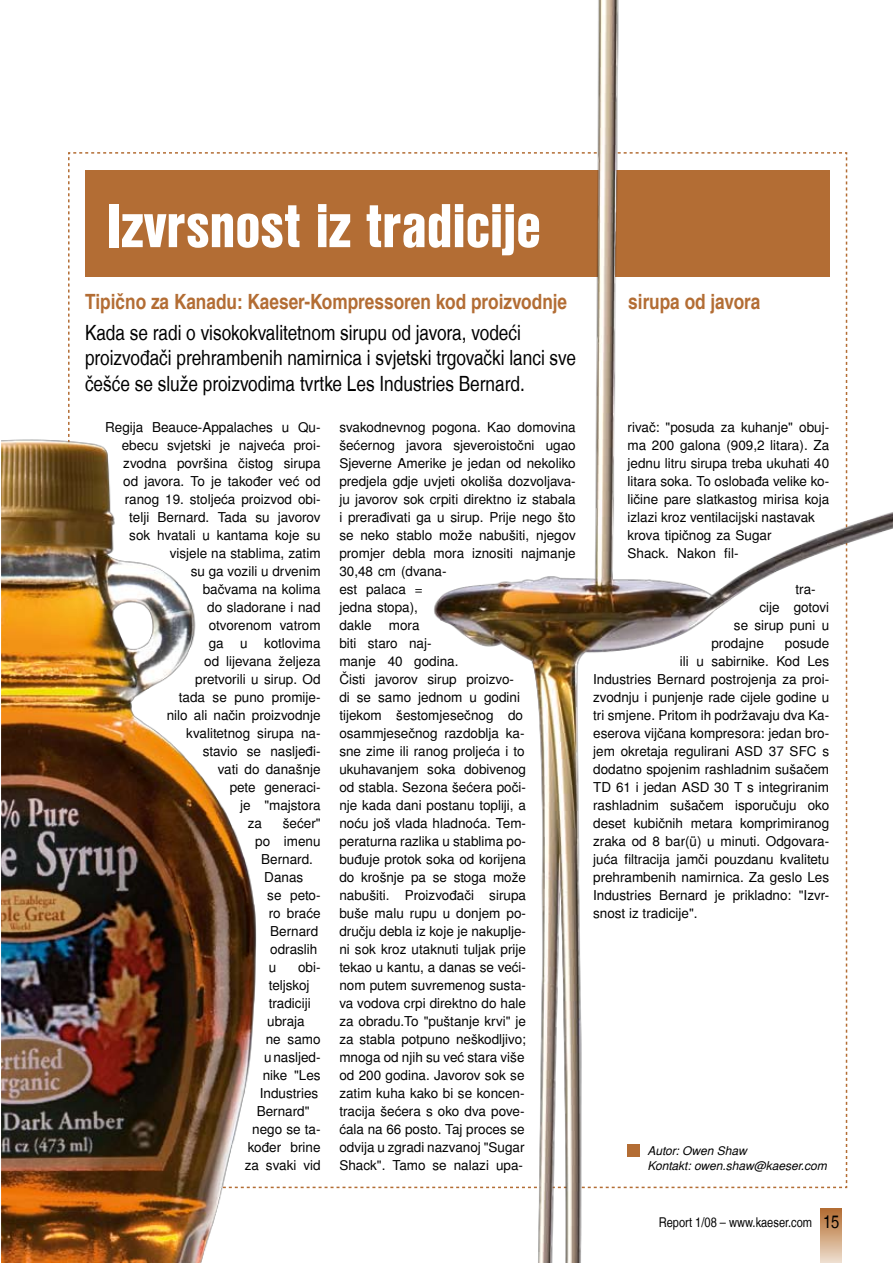
<style>
.page{position:relative;width:893px;height:1263px;background:#fff}
.page>*{position:absolute;margin:0;border:0;box-sizing:border-box;transform-origin:0 0}
.t1{font:60px "Nimbus San L Bla Con";color:#fff}
.t2{font:21px/25.5px "Nimbus San L Reg Con";color:#000}
.t3{font:21px "Nimbus San L Bol Con";color:#b36d34}
.t4{font:13.5px/18px "Nimbus San L";color:#000}
.t5{font:13.5px "Nimbus San L Reg Con";color:#000}
.t6{font:italic 12px/15px "Nimbus San L";color:#000}
.s1{font-size:18px}
</style>
<div class="page">
<div style="left:85px;top:170px;width:744px;height:107px;background:#b36d34"></div>
<img style="left:240px;top:0;width:653px;height:1263px">
<div style="left:627px;top:1144px;width:13px;height:13px;background:#b36d34"></div>
<img style="left:1px;top:412px;width:283px;height:851px">
<h1 class="t1" style="left:106px;top:180px;width:436px">Izvrsnost iz tradicije</h1>
<h2 class="t3" style="left:85px;top:288px;width:484px">Tipično za Kanadu: Kaeser-Kompressoren kod proizvodnje</h2>
<h2 class="t3" style="left:628px;top:288px;width:134px">sirupa od javora</h2>
<h2 class="t2" style="left:85px;top:320px;width:493px">Kada se radi o visokokvalitetnom sirupu od javora, vodeći proizvođači prehrambenih namirnica i svjetski trgovački lanci sve češće se služe proizvodima tvrtke Les Industries Bernard.</h2>
<p class="t4" style="left:339px;top:419px;width:238px">svakodnevnog pogona. Kao domovina šećernog javora sjeveroistočni ugao<br>Sjeverne Amerike je jedan od nekoliko predjela gdje uvjeti okoliša dozvoljava&shy;ju javorov sok crpiti direktno iz stabala i prerađivati ga u sirup. Prije nego što se neko stablo može nabušiti, njegov promjer debla mora iznositi najmanje<br>30,48 cm (dvana-<br>est palaca =<br>jedna stopa),<br>dakle</p>
<p class="t4" style="left:105px;top:419px;width:217px">Regija Beauce-Appalaches u Qu-</p>
<p class="t4" style="left:122px;top:437px;width:200px">ebecu svjetski je najveća proi-</p>
<p class="t4" style="left:123px;top:455px;width:199px">zvodna površina čistog sirupa</p>
<p class="t4" style="left:123px;top:473px;width:199px">od javora. To je također već od</p>
<p class="t4" style="left:125px;top:491px;width:197px">ranog 19. stoljeća proizvod obi-</p>
<p class="t4" style="left:129px;top:509px;width:193px">telji Bernard. Tada su javorov</p>
<p class="t4" style="left:129px;top:527px;width:193px">sok hvatali u kantama koje su</p>
<p class="t4" style="left:170px;top:545px;width:152px">visjele na stablima, zatim</p>
<p class="t4" style="left:191px;top:563px;width:131px">su ga vozili u drvenim</p>
<p class="t4" style="left:203px;top:581px;width:119px">bačvama na kolima</p>
<p class="t4" style="left:207px;top:599px;width:115px">do sladorane i nad</p>
<p class="t4" style="left:209px;top:617px;width:113px">otvorenom vatrom</p>
<p class="t4" style="left:209px;top:635px;width:113px">ga u kotlovima</p>
<p class="t4" style="left:204px;top:653px;width:118px">od lijevana željeza</p>
<p class="t4" style="left:195px;top:671px;width:127px">pretvorili u sirup. Od</p>
<p class="t4" style="left:179px;top:689px;width:143px">tada se puno promije-</p>
<p class="t4" style="left:167px;top:707px;width:155px">nilo ali način proizvodnje</p>
<p class="t4" style="left:186px;top:725px;width:136px">kvalitetnog sirupa na-</p>
<p class="t4" style="left:203px;top:743px;width:119px">stavio se nasljeđi-</p>
<p class="t4" style="left:218px;top:761px;width:104px">vati do današnje</p>
<p class="t4" style="left:230px;top:778px;width:92px">pete generaci-</p>
<p class="t4" style="left:240px;top:796px;width:82px">je "majstora</p>
<p class="t4" style="left:248px;top:814px;width:16px">za</p>
<p class="t4" style="left:283px;top:814px;width:39px">šećer"</p>
<p class="t4" style="left:255px;top:832px;width:67px">po imenu</p>
<p class="t4" style="left:261px;top:850px;width:53px">Bernard.</p>
<p class="t4" style="left:264px;top:868px;width:41px">Danas</p>
<p class="t4" style="left:267px;top:886px;width:55px">se peto-</p>
<p class="t4" style="left:269px;top:904px;width:53px">ro braće</p>
<p class="t4" style="left:270px;top:922px;width:50px">Bernard</p>
<p class="t4" style="left:270px;top:940px;width:49px">odraslih</p>
<p class="t4" style="left:269px;top:958px;width:9px">u</p>
<p class="t4" style="left:298px;top:958px;width:24px">obi-</p>
<p class="t4" style="left:269px;top:976px;width:42px">teljskoj</p>
<p class="t4" style="left:269px;top:994px;width:43px">tradiciji</p>
<p class="t4" style="left:267px;top:1012px;width:39px">ubraja</p>
<p class="t4" style="left:266px;top:1030px;width:56px">ne samo</p>
<p class="t4" style="left:264px;top:1048px;width:58px">u nasljed-</p>
<p class="t4" style="left:263px;top:1066px;width:59px">nike "Les</p>
<p class="t4" style="left:260px;top:1084px;width:60px">Industries</p>
<p class="t4" style="left:257px;top:1102px;width:54px">Bernard"</p>
<p class="t4" style="left:252px;top:1120px;width:70px">nego se ta-</p>
<p class="t4" style="left:248px;top:1138px;width:74px">kođer brine</p>
<p class="t4" style="left:245px;top:1156px;width:77px">za svaki vid</p>
<p class="t4" style="left:339px;top:617px;width:188px;text-indent:50px">mora<br>biti staro naj-<br>manje 40 godina.<br>Čisti javorov sirup proizvo&shy;di se samo jednom u godini tijekom šestomjesečnog do osammjesečnog razdoblja ka&shy;sne zime ili ranog proljeća i to ukuhavanjem soka dobivenog od stabla. Sezona šećera poči&shy;nje kada dani postanu topliji, a noću još vlada hladnoća. Tem&shy;peraturna razlika u stablima po&shy;buđuje protok soka od korijena do krošnje pa se stoga može nabušiti. Proizvođači sirupa buše malu rupu u donjem po&shy;dručju debla iz koje je nakuplje&shy;ni sok kroz utaknuti tuljak prije tekao u kantu, a danas se veći&shy;nom putem suvremenog susta&shy;va vodova crpi direktno do hale za obradu.To "puštanje krvi" je za stabla potpuno neškodljivo; mnoga od njih su već stara više od 200 godina. Javorov sok se zatim kuha kako bi se koncen&shy;tracija šećera s oko dva pove&shy;ćala na 66 posto. Taj proces se odvija u zgradi nazvanoj "Sugar<br>Shack". Tamo se nalazi upa-</p>
<p class="t4" style="left:627px;top:418px;width:203px">rivač: "posuda za kuhanje" obuj&shy;ma 200 galona (909,2 litara). Za jednu litru sirupa treba ukuhati 40 litara soka. To oslobađa velike ko&shy;ličine pare slatkastog mirisa koja izlazi kroz ventilacijski nastavak krova tipičnog za Sugar<br>Shack. Nakon fil-</p>
<p class="t4" style="left:795px;top:580px;width:22px">tra-</p>
<p class="t4" style="left:759px;top:598px;width:71px">cije gotovi</p>
<p class="t4" style="left:734px;top:616px;width:97px">se sirup puni u</p>
<p class="t4" style="left:711px;top:634px;width:54px">prodajne</p>
<p class="t4" style="left:785px;top:634px;width:46px">posude</p>
<p class="t4" style="left:680px;top:652px;width:151px">ili u sabirnike. Kod Les</p>
<p class="t4" style="left:593px;top:670px;width:237px">Industries Bernard postrojenja za proi-</p>
<p class="t4" style="left:593px;top:688px;width:237px">zvodnju i punjenje rade cijele godine u</p>
<p class="t4" style="left:593px;top:706px;width:237px">tri smjene. Pritom ih podržavaju dva Ka-</p>
<p class="t4" style="left:593px;top:724px;width:237px">eserova vijčana kompresora: jedan bro-</p>
<p class="t4" style="left:593px;top:742px;width:237px">jem okretaja regulirani ASD 37 SFC s</p>
<p class="t4" style="left:593px;top:760px;width:237px">dodatno spojenim rashladnim sušačem</p>
<p class="t4" style="left:593px;top:778px;width:237px">TD 61 i jedan ASD 30 T s integriranim</p>
<p class="t4" style="left:593px;top:796px;width:237px">rashladnim sušačem isporučuju oko</p>
<p class="t4" style="left:593px;top:814px;width:237px">deset kubičnih metara komprimiranog</p>
<p class="t4" style="left:593px;top:832px;width:237px">zraka od 8 bar(ü) u minuti. Odgovara-</p>
<p class="t4" style="left:593px;top:850px;width:237px">juća filtracija jamči pouzdanu kvalitetu</p>
<p class="t4" style="left:593px;top:868px;width:237px">prehrambenih namirnica. Za geslo Les</p>
<p class="t4" style="left:593px;top:886px;width:237px">Industries Bernard je prikladno: "Izvr-</p>
<p class="t4" style="left:593px;top:904px;width:106px">snost iz tradicije".</p>
<p class="t6" style="left:647px;top:1143px;width:181px">Autor: Owen Shaw<br>Kontakt: owen.shaw@kaeser.com</p>
<p class="t5" style="left:659px;top:1214px;width:182px">Report 1/08 – www.kaeser.com <span class="s1">15</span></p>
</div>
